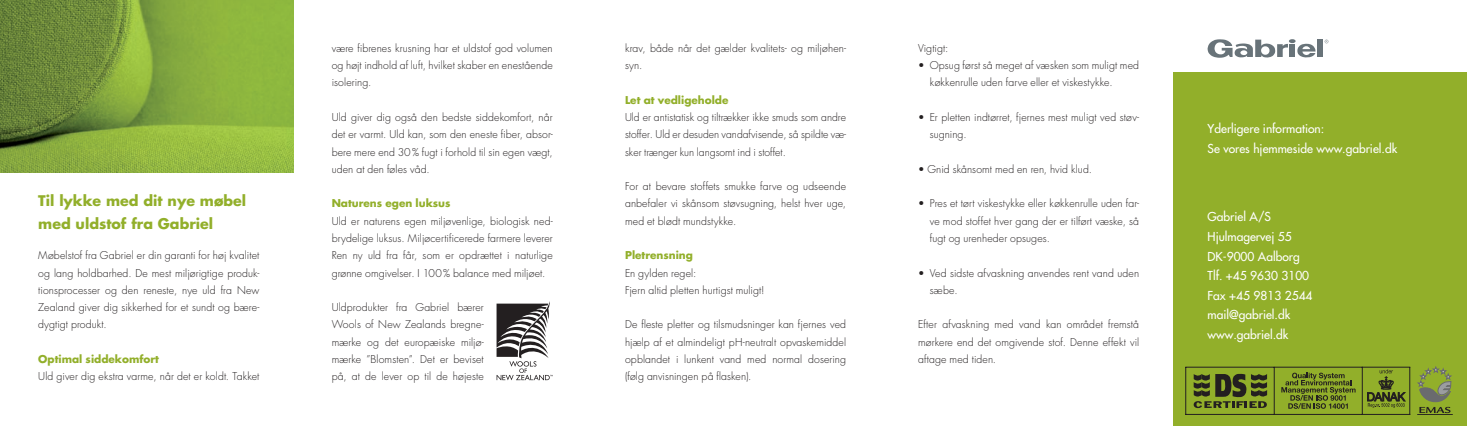
<style>
.page{position:relative;width:1467px;height:426px;background:#fff}
.page>*{position:absolute;margin:0;border:0;box-sizing:border-box;transform-origin:0 0}
.t1{font:700 14.25px/22.5px "Futura";color:#92af2a}
.t2{font:12px/19.5px "Futura";color:#fff}
.t3{font:300 10.5px/17.2px "Futura";letter-spacing:.01em;color:#231f20;text-align:justify}
.t4{font:700 10.5px "Futura";color:#92af2a}
</style>
<div class="page">
<div style="left:1174px;top:72px;width:293px;height:353px;background:#92af2a"></div>
<img style="left:0;top:0;width:293px;height:173px">
<div style="left:1317px;top:40px;width:6px;height:17px;background:#687379"></div>
<svg style="left:1208px;top:39px;width:107px;height:19px"></svg>
<svg style="left:1194px;top:373px;width:73px;height:34px"></svg>
<hr style="left:1185px;top:366px;width:225px;height:1px;background:#231f20">
<hr style="left:1185px;top:413px;width:225px;height:1px;background:#231f20">
<hr style="left:1185px;top:366px;width:1px;height:48px;background:#231f20">
<hr style="left:1409px;top:366px;width:1px;height:48px;background:#231f20">
<hr style="left:1362px;top:366px;width:1px;height:48px;background:#231f20">
<hr style="left:1274px;top:366px;width:1px;height:48px;background:#231f20">
<svg style="left:1281px;top:372px;width:75px;height:36px"></svg>
<hr style="left:1417px;top:413px;width:36px;height:1px;background:#231f20">
<svg style="left:1417px;top:366px;width:35px;height:46px"></svg>
<svg style="left:1367px;top:369px;width:38px;height:38px"></svg>
<svg style="left:497px;top:301px;width:56px;height:79px"></svg>
<h1 class="t1" style="left:38px;top:189px;width:209px">Til lykke med dit nye møbel med uldstof fra Gabriel</h1>
<p class="t3" style="left:38px;top:247px;width:223px">Møbelstof fra Gabriel er din garanti for høj kvalitet og lang holdbarhed. De mest miljørigtige produk&shy;tionsprocesser og den reneste, nye uld fra New Zealand giver dig sikkerhed for et sundt og bære&shy;dygtigt produkt.</p>
<p class="t4" style="left:38px;top:351px;width:122px">Optimal siddekomfort</p>
<p class="t3" style="left:38px;top:367px;width:223px">Uld giver dig ekstra varme, når det er koldt. Takket</p>
<p class="t3" style="left:332px;top:40px;width:223px">være fibrenes krusning har et uldstof god volumen og højt indhold af luft, hvilket skaber en enestående isolering.</p>
<p class="t3" style="left:332px;top:109px;width:223px">Uld giver dig også den bedste siddekomfort, når det er varmt. Uld kan, som den eneste fiber, absor&shy;bere mere end 30% fugt i forhold til sin egen vægt, uden at den føles våd.</p>
<p class="t4" style="left:332px;top:196px;width:120px">Naturens egen luksus</p>
<p class="t3" style="left:332px;top:212px;width:223px">Uld er naturens egen miljøvenlige, biologisk ned&shy;brydelige luksus. Miljøcertificerede farmere leverer Ren ny uld fra får, som er opdrættet i naturlige grønne omgivelser. I 100% balance med miljøet.</p>
<p class="t3" style="left:332px;top:298px;width:154px">Uldprodukter fra Gabriel bærer Wools of New Zealands bregne&shy;mærke og det europæiske miljø&shy;mærke ”Blomsten”. Det er beviset på, at de lever op til de højeste</p>
<p class="t3" style="left:625px;top:40px;width:223px">krav, både når det gælder kvalitets- og miljøhen&shy;syn.</p>
<p class="t4" style="left:625px;top:93px;width:105px">Let at vedligeholde</p>
<p class="t3" style="left:625px;top:109px;width:223px">Uld er antistatisk og tiltrækker ikke smuds som andre stoffer. Uld er desuden vandafvisende, så spildte væ&shy;sker trænger kun langsomt ind i stoffet.</p>
<p class="t3" style="left:625px;top:178px;width:223px">For at bevare stoffets smukke farve og udseende anbefaler vi skånsom støvsugning, helst hver uge, med et blødt mundstykke.</p>
<p class="t4" style="left:625px;top:248px;width:69px">Pletrensning</p>
<p class="t3" style="left:625px;top:264px;width:141px">En gylden regel:<br>Fjern altid pletten hurtigst muligt!</p>
<p class="t3" style="left:625px;top:316px;width:223px">De fleste pletter og tilsmudsninger kan fjernes ved hjælp af et almindeligt pH-neutralt opvaskemiddel opblandet i lunkent vand med normal dosering (følg anvisningen på flasken).</p>
<p class="t3" style="left:918px;top:40px;width:32px">Vigtigt:</p>
<p class="t3" style="left:930px;top:57px;width:211px;text-indent:-12px">• Opsug først så meget af væsken som muligt med køkkenrulle uden farve eller et viskestykke.</p>
<p class="t3" style="left:930px;top:109px;width:211px;text-indent:-12px">• Er pletten indtørret, fjernes mest muligt ved støv&shy;sugning.</p>
<p class="t3" style="left:918px;top:160px;width:176px">• Gnid skånsomt med en ren, hvid klud.</p>
<p class="t3" style="left:930px;top:195px;width:211px;text-indent:-12px">• Pres et tørt viskestykke eller køkkenrulle uden far&shy;ve mod stoffet hver gang der er tilført væske, så fugt og urenheder opsuges.</p>
<p class="t3" style="left:930px;top:264px;width:211px;text-indent:-12px">• Ved sidste afvaskning anvendes rent vand uden sæbe.</p>
<p class="t3" style="left:918px;top:316px;width:223px">Efter afvaskning med vand kan området fremstå mørkere end det omgivende stof. Denne effekt vil aftage med tiden.</p>
<p class="t2" style="left:1208px;top:119px;width:191px">Yderligere information:<br>Se vores hjemmeside www.gabriel.dk</p>
<p class="t2" style="left:1208px;top:207px;width:106px">Gabriel A/S<br>Hjulmagervej 55<br>DK-9000 Aalborg<br>Tlf. +45 9630 3100<br>Fax +45 9813 2544 mail@gabriel.dk www.gabriel.dk</p>
</div>
